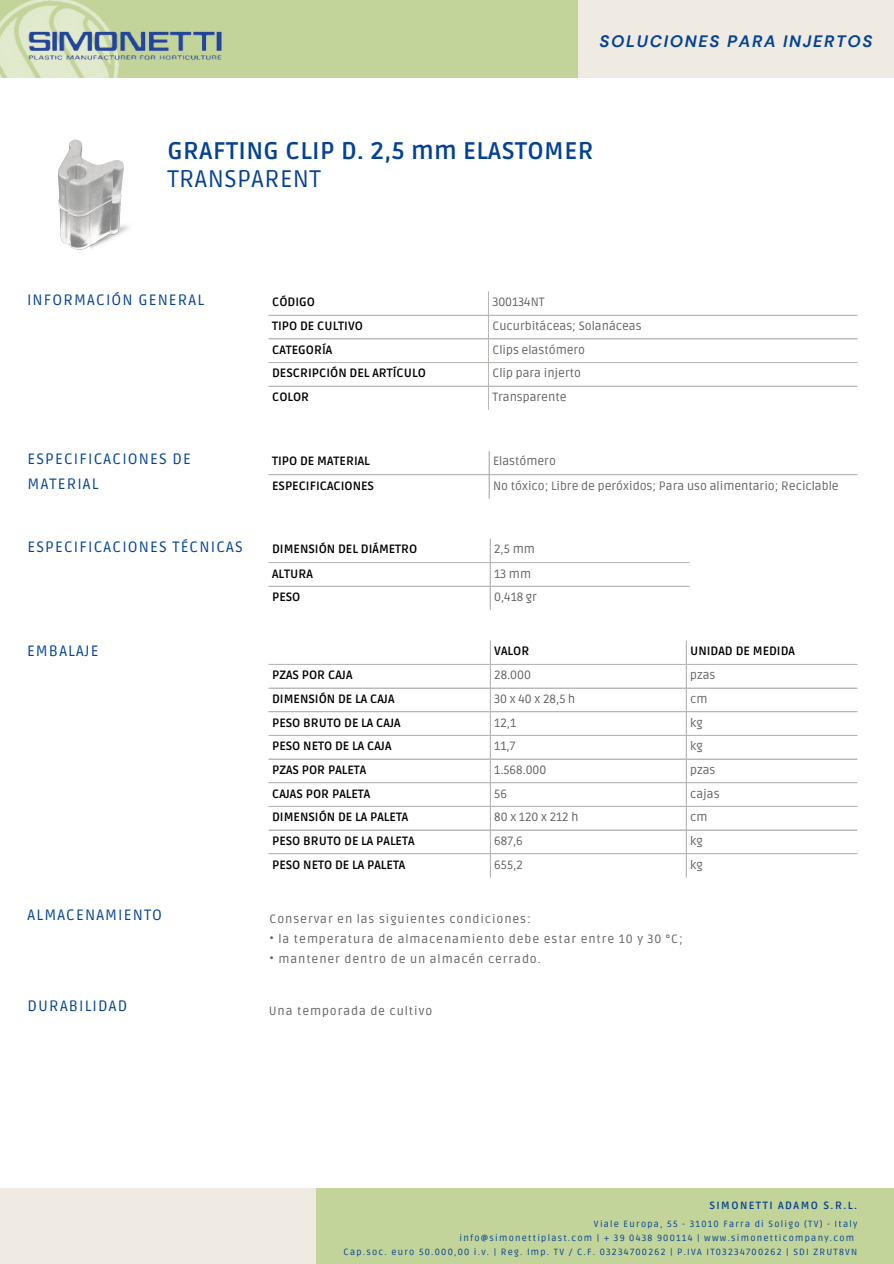
<style>
.page{position:relative;width:894px;height:1264px;background:#fff}
.page>*{position:absolute;margin:0;border:0;box-sizing:border-box;transform-origin:0 0}
.t1{font:700 24px "Ruda";letter-spacing:.02em;color:#044293}
.t2{font:24px "Ruda";letter-spacing:.02em;color:#044293}
.t3{font:italic 700 16.5px "DM Sans";letter-spacing:.1em;color:#044293}
.t4{font:15px/24.8px "Ruda";letter-spacing:.075em;color:#044293}
.t5{font:700 12px "Ruda";color:#000}
.t6{font:12px "Ruda";color:#646361}
.t7{font:12px "Ruda";letter-spacing:.075em;color:#646361}
.t8{font:700 10.5px "Ruda";letter-spacing:.14em;color:#044293}
.t9{font:9px "Ruda";letter-spacing:.14em;color:#044293}
</style>
<div class="page">
<img style="left:58px;top:77px;width:216px;height:287px">
<hr style="left:488px;top:291px;width:1px;height:119px;background:#b7b7b4">
<hr style="left:268px;top:315px;width:588px;height:1px;background:#b7b7b4">
<hr style="left:268px;top:338px;width:588px;height:1px;background:#b7b7b4">
<hr style="left:268px;top:362px;width:588px;height:1px;background:#b7b7b4">
<hr style="left:268px;top:386px;width:588px;height:1px;background:#b7b7b4">
<hr style="left:488px;top:451px;width:1px;height:47px;background:#b7b7b4">
<hr style="left:268px;top:474px;width:588px;height:1px;background:#b7b7b4">
<hr style="left:489px;top:539px;width:1px;height:71px;background:#b7b7b4">
<hr style="left:268px;top:562px;width:421px;height:1px;background:#b7b7b4">
<hr style="left:268px;top:585px;width:421px;height:1px;background:#b7b7b4">
<hr style="left:489px;top:640px;width:1px;height:237px;background:#b7b7b4">
<hr style="left:685px;top:640px;width:1px;height:237px;background:#b7b7b4">
<hr style="left:268px;top:664px;width:588px;height:1px;background:#b7b7b4">
<hr style="left:268px;top:687px;width:588px;height:1px;background:#b7b7b4">
<hr style="left:268px;top:711px;width:588px;height:1px;background:#b7b7b4">
<hr style="left:268px;top:735px;width:588px;height:1px;background:#b7b7b4">
<hr style="left:268px;top:758px;width:588px;height:1px;background:#b7b7b4">
<hr style="left:268px;top:782px;width:588px;height:1px;background:#b7b7b4">
<hr style="left:268px;top:805px;width:588px;height:1px;background:#b7b7b4">
<hr style="left:268px;top:829px;width:588px;height:1px;background:#b7b7b4">
<hr style="left:268px;top:853px;width:588px;height:1px;background:#b7b7b4">
<div style="left:317px;top:1188px;width:576px;height:75px;background:#c3d49a"></div>
<div style="left:0;top:1188px;width:316px;height:75px;background:#efebe2"></div>
<div style="left:577px;top:0;width:316px;height:77px;background:#efebe2"></div>
<div style="left:0;top:0;width:577px;height:77px;background:#c3d49a"></div>
<img style="left:0;top:0;width:120px;height:78px">
<img style="left:28px;top:26px;width:194px;height:40px">
<p class="t3" style="left:599px;top:31px;width:274px">SOLUCIONES PARA INJERTOS</p>
<p class="t1" style="left:167px;top:137px;width:427px">GRAFTING CLIP D. 2,5 mm ELASTOMER</p>
<p class="t2" style="left:167px;top:165px;width:155px">TRANSPARENT</p>
<p class="t4" style="left:27px;top:288px;width:178px">INFORMACIÓN GENERAL</p>
<p class="t5" style="left:272px;top:295px;width:44px">CÓDIGO</p>
<p class="t6" style="left:492px;top:295px;width:54px">300134NT</p>
<p class="t5" style="left:272px;top:319px;width:92px">TIPO DE CULTIVO</p>
<p class="t6" style="left:492px;top:319px;width:151px">Cucurbitáceas; Solanáceas</p>
<p class="t5" style="left:272px;top:343px;width:62px">CATEGORÍA</p>
<p class="t6" style="left:492px;top:343px;width:94px">Clips elastómero</p>
<p class="t5" style="left:272px;top:366px;width:155px">DESCRIPCIÓN DEL ARTÍCULO</p>
<p class="t6" style="left:492px;top:366px;width:90px">Clip para injerto</p>
<p class="t5" style="left:272px;top:390px;width:39px">COLOR</p>
<p class="t6" style="left:492px;top:390px;width:76px">Transparente</p>
<p class="t4" style="left:28px;top:447px;width:165px">ESPECIFICACIONES DE<br>MATERIAL</p>
<p class="t5" style="left:272px;top:454px;width:99px">TIPO DE MATERIAL</p>
<p class="t6" style="left:493px;top:454px;width:64px">Elastómero</p>
<p class="t5" style="left:272px;top:478px;width:103px">ESPECIFICACIONES</p>
<p class="t6" style="left:493px;top:478px;width:347px">No tóxico; Libre de peróxidos; Para uso alimentario; Reciclable</p>
<p class="t4" style="left:28px;top:535px;width:217px">ESPECIFICACIONES TÉCNICAS</p>
<p class="t5" style="left:272px;top:542px;width:147px">DIMENSIÓN DEL DIÁMETRO</p>
<p class="t6" style="left:494px;top:542px;width:42px">2,5 mm</p>
<p class="t5" style="left:272px;top:566px;width:42px">ALTURA</p>
<p class="t6" style="left:494px;top:566px;width:38px">13 mm</p>
<p class="t5" style="left:272px;top:590px;width:30px">PESO</p>
<p class="t6" style="left:494px;top:590px;width:44px">0,418 gr</p>
<p class="t4" style="left:27px;top:638px;width:73px">EMBALAJE</p>
<p class="t5" style="left:494px;top:644px;width:37px">VALOR</p>
<p class="t5" style="left:690px;top:644px;width:106px">UNIDAD DE MEDIDA</p>
<p class="t5" style="left:272px;top:668px;width:82px">PZAS POR CAJA</p>
<p class="t6" style="left:494px;top:668px;width:38px">28.000</p>
<p class="t6" style="left:690px;top:668px;width:27px">pzas</p>
<p class="t5" style="left:272px;top:692px;width:124px">DIMENSIÓN DE LA CAJA</p>
<p class="t6" style="left:494px;top:692px;width:82px">30 x 40 x 28,5 h</p>
<p class="t6" style="left:690px;top:692px;width:19px">cm</p>
<p class="t5" style="left:272px;top:715px;width:130px">PESO BRUTO DE LA CAJA</p>
<p class="t6" style="left:494px;top:715px;width:23px">12,1</p>
<p class="t6" style="left:690px;top:715px;width:14px">kg</p>
<p class="t5" style="left:272px;top:739px;width:121px">PESO NETO DE LA CAJA</p>
<p class="t6" style="left:494px;top:739px;width:23px">11,7</p>
<p class="t6" style="left:690px;top:739px;width:14px">kg</p>
<p class="t5" style="left:272px;top:763px;width:96px">PZAS POR PALETA</p>
<p class="t6" style="left:494px;top:763px;width:54px">1.568.000</p>
<p class="t6" style="left:690px;top:763px;width:27px">pzas</p>
<p class="t5" style="left:272px;top:786px;width:100px">CAJAS POR PALETA</p>
<p class="t6" style="left:494px;top:786px;width:14px">56</p>
<p class="t6" style="left:690px;top:786px;width:31px">cajas</p>
<p class="t5" style="left:272px;top:810px;width:138px">DIMENSIÓN DE LA PALETA</p>
<p class="t6" style="left:494px;top:810px;width:86px">80 x 120 x 212 h</p>
<p class="t6" style="left:690px;top:810px;width:19px">cm</p>
<p class="t5" style="left:272px;top:833px;width:144px">PESO BRUTO DE LA PALETA</p>
<p class="t6" style="left:494px;top:833px;width:30px">687,6</p>
<p class="t6" style="left:690px;top:833px;width:14px">kg</p>
<p class="t5" style="left:272px;top:857px;width:135px">PESO NETO DE LA PALETA</p>
<p class="t6" style="left:494px;top:857px;width:30px">655,2</p>
<p class="t6" style="left:690px;top:857px;width:14px">kg</p>
<p class="t4" style="left:28px;top:903px;width:136px">ALMACENAMIENTO</p>
<p class="t7" style="left:269px;top:912px;width:263px">Conservar en las siguientes condiciones:</p>
<p class="t7" style="left:269px;top:932px;width:414px">• la temperatura de almacenamiento debe estar entre 10 y 30 °C;</p>
<p class="t7" style="left:269px;top:952px;width:273px">• mantener dentro de un almacén cerrado.</p>
<p class="t4" style="left:28px;top:993px;width:101px">DURABILIDAD</p>
<p class="t7" style="left:268px;top:1004px;width:165px">Una temporada de cultivo</p>
<p class="t8" style="left:709px;top:1199px;width:149px">SIMONETTI ADAMO S.R.L.</p>
<p class="t9" style="left:593px;top:1218px;width:265px">Viale Europa, 55 - 31010 Farra di Soligo (TV) - Italy</p>
<p class="t9" style="left:459px;top:1232px;width:396px">info@simonettiplast.com | + 39 0438 900114 | www.simonetticompany.com</p>
<p class="t9" style="left:343px;top:1246px;width:515px">Cap.soc. euro 50.000,00 i.v. | Reg. Imp. TV / C.F. 03234700262 | P.IVA IT03234700262 | SDI ZRUT8VN</p>
</div>
